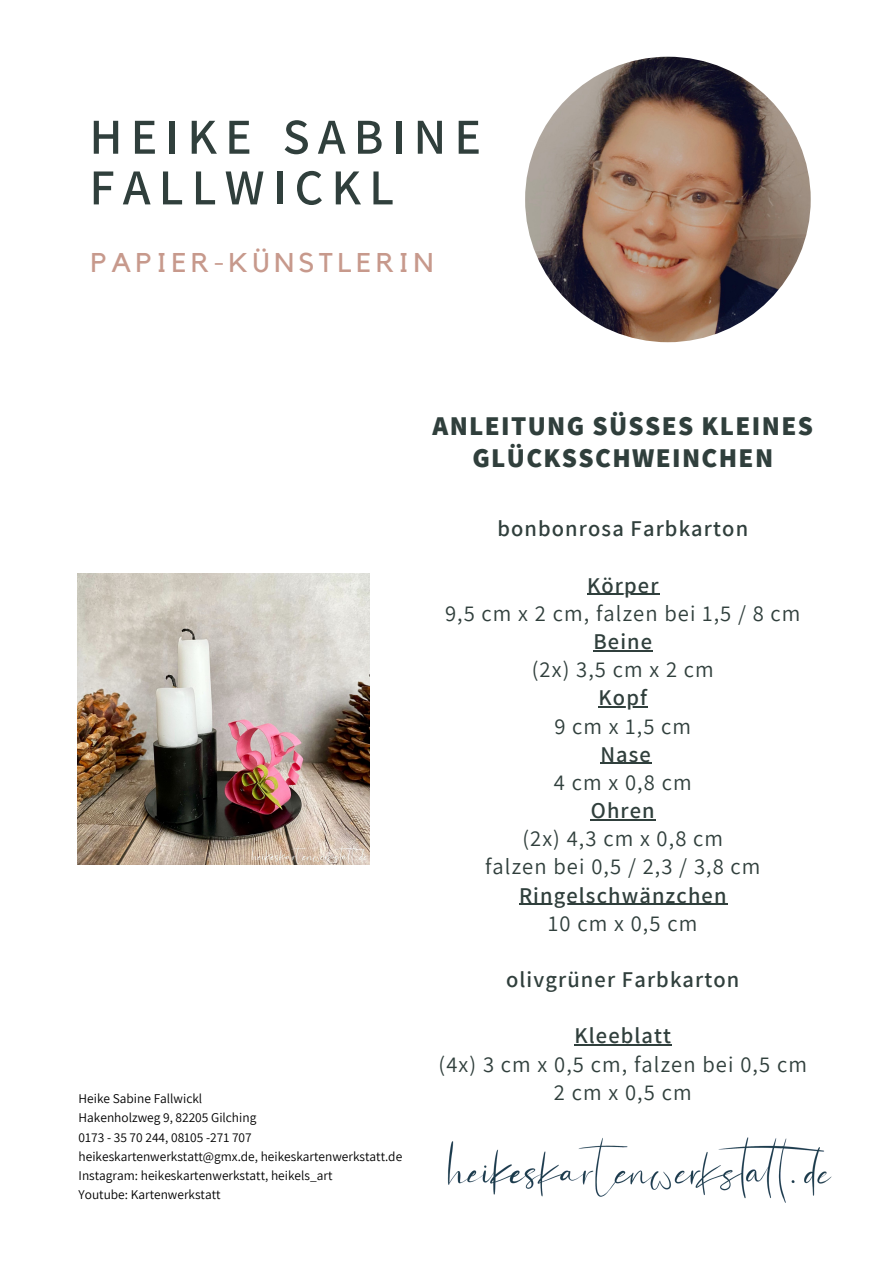
<style>
.page{position:relative;width:894px;height:1264px;background:#fff}
.page>*{position:absolute;margin:0;border:0;box-sizing:border-box;transform-origin:0 0}
.t1{font:600 50.25px/50.7px "Assistant";letter-spacing:.16em;color:#303f3c}
.t2{font:800 27px/31.5px "Assistant";letter-spacing:.05em;color:#303f3c;text-align:center}
.t3{font:27px "Kollektif";letter-spacing:.175em;color:#c7998c}
.t4{font:22.5px "Assistant";letter-spacing:.05em;color:#303f3c}
.t5{font:600 22.5px "Assistant";letter-spacing:.05em;color:#303f3c}
.t6{font:13.35px "Assistant";color:#000}
</style>
<div class="page">
<img style="left:447px;top:1137px;width:385px;height:66px">
<hr style="left:587px;top:594px;width:72px;height:1px;background:#303f3c">
<hr style="left:593px;top:650px;width:60px;height:1px;background:#303f3c">
<hr style="left:598px;top:706px;width:50px;height:1px;background:#303f3c">
<hr style="left:600px;top:762px;width:51px;height:2px;background:#303f3c">
<hr style="left:590px;top:819px;width:65px;height:1px;background:#303f3c">
<hr style="left:519px;top:903px;width:208px;height:1px;background:#303f3c">
<hr style="left:574px;top:1044px;width:98px;height:1px;background:#303f3c">
<img style="left:525px;top:57px;width:285px;height:285px;border-radius:50%">
<img style="left:78px;top:573px;width:291px;height:291px">
<p class="t1" style="left:89px;top:110px;width:393px">HEIKE SABINE<br>FALLWICKL</p>
<p class="t3" style="left:91px;top:250px;width:344px">PAPIER-KÜNSTLERIN</p>
<p class="t2" style="left:432px;top:410px;width:382px">ANLEITUNG SÜSSES KLEINES<br>GLÜCKSSCHWEINCHEN</p>
<p class="t6" style="left:79px;top:1089px;width:125px">Heike Sabine Fallwickl</p>
<p class="t6" style="left:79px;top:1108px;width:179px">Hakenholzweg 9, 82205 Gilching</p>
<p class="t6" style="left:79px;top:1127px;width:175px">0173 - 35 70 244, 08105 -271 707</p>
<p class="t6" style="left:79px;top:1147px;width:325px">heikeskartenwerkstatt@gmx.de, heikeskartenwerkstatt.de</p>
<p class="t6" style="left:79px;top:1166px;width:255px">Instagram: heikeskartenwerkstatt, heikels_art</p>
<p class="t6" style="left:79px;top:1185px;width:143px">Youtube: Kartenwerkstatt</p>
<p class="t5" style="left:497px;top:513px;width:252px">bonbonrosa Farbkarton</p>
<p class="t5" style="left:587px;top:569px;width:73px">Körper</p>
<p class="t4" style="left:445px;top:598px;width:357px">9,5 cm x 2 cm, falzen bei 1,5 / 8 cm</p>
<p class="t5" style="left:593px;top:626px;width:60px">Beine</p>
<p class="t4" style="left:531px;top:654px;width:183px">(2x) 3,5 cm x 2 cm</p>
<p class="t5" style="left:598px;top:682px;width:50px">Kopf</p>
<p class="t4" style="left:554px;top:710px;width:138px">9 cm x 1,5 cm</p>
<p class="t5" style="left:600px;top:738px;width:52px">Nase</p>
<p class="t4" style="left:553px;top:767px;width:139px">4 cm x 0,8 cm</p>
<p class="t5" style="left:590px;top:795px;width:65px">Ohren</p>
<p class="t4" style="left:522px;top:823px;width:202px">(2x) 4,3 cm x 0,8 cm</p>
<p class="t4" style="left:485px;top:851px;width:277px">falzen bei 0,5 / 2,3 / 3,8 cm</p>
<p class="t5" style="left:519px;top:879px;width:209px">Ringelschwänzchen</p>
<p class="t4" style="left:548px;top:907px;width:150px">10 cm x 0,5 cm</p>
<p class="t5" style="left:506px;top:964px;width:235px">olivgrüner Farbkarton</p>
<p class="t5" style="left:574px;top:1020px;width:98px">Kleeblatt</p>
<p class="t4" style="left:438px;top:1048px;width:370px">(4x) 3 cm x 0,5 cm, falzen bei 0,5 cm</p>
<p class="t4" style="left:553px;top:1076px;width:139px">2 cm x 0,5 cm</p>
</div>
